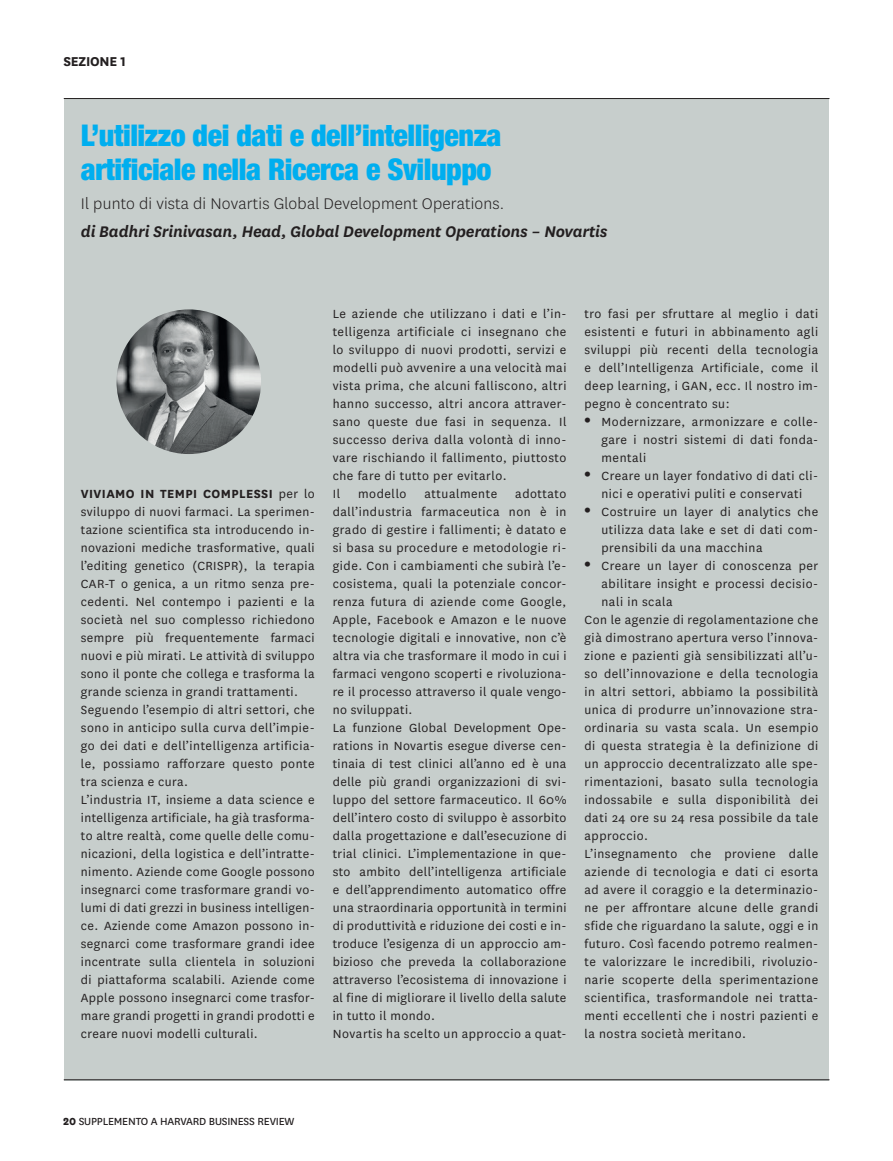
<style>
.page{position:relative;width:893px;height:1161px;background:#fff}
.page>*{position:absolute;margin:0;border:0;box-sizing:border-box;transform-origin:0 0}
.t1{font:900 condensed 30px/34.5px "Helvetica Neue LT Std";letter-spacing:-.015em;color:#00aeef}
.t2{font:italic 600 18px "National";letter-spacing:-.01em;color:#231f20}
.t3{font:300 18px "National";letter-spacing:.01em;color:#231f20}
.t4{font:700 15px "National";letter-spacing:-.015em;color:#231f20}
.t5{font:13.8px/18px "National";letter-spacing:.03em;color:#231f20}
.t6{font:12px "National";letter-spacing:-.015em;color:#231f20}
.s1{font-weight:700}
.s2{font-family:"Times";font-size:18px}
.s3{font-weight:800}
</style>
<div class="page">
<div style="left:64px;top:99px;width:765px;height:981px;background:#c7cecc"></div>
<hr style="left:64px;top:98px;width:765px;height:1px;background:#231f20">
<hr style="left:64px;top:1079px;width:765px;height:1px;background:#231f20">
<img style="left:117px;top:309px;width:144px;height:145px;border-radius:72px">
<p class="t4" style="left:63px;top:51px;width:64px">SEZIONE 1</p>
<h1 class="t1" style="left:81px;top:117px;width:422px">L’utilizzo dei dati e dell’intelligenza artificiale nella Ricerca e Sviluppo</h1>
<h2 class="t3" style="left:81px;top:192px;width:425px">Il punto di vista di Novartis Global Development Operations.</h2>
<h2 class="t2" style="left:81px;top:219px;width:528px">di Badhri Srinivasan, Head, Global Development Operations – Novartis</h2>
<p class="t5" style="left:81px;top:484px;width:235px"><span class="s1">VIVIAMO IN TEMPI COMPLESSI</span> per lo sviluppo di nuovi farmaci. La sperimen&shy;tazione scientifica sta introducendo in&shy;novazioni mediche trasformative, quali l’editing genetico (CRISPR), la terapia CAR-T o genica, a un ritmo senza pre&shy;cedenti. Nel contempo i pazienti e la società nel suo complesso richiedono sempre più frequentemente farmaci nuovi e più mirati. Le attività di sviluppo sono il ponte che collega e trasforma la grande scienza in grandi trattamenti.<br>Seguendo l’esempio di altri settori, che sono in anticipo sulla curva dell’impie&shy;go dei dati e dell’intelligenza artificia&shy;le, possiamo rafforzare questo ponte tra scienza e cura.<br>L’industria IT, insieme a data science e intelligenza artificiale, ha già trasforma&shy;to altre realtà, come quelle delle comu&shy;nicazioni, della logistica e dell’intratte&shy;nimento. Aziende come Google possono insegnarci come trasformare grandi vo&shy;lumi di dati grezzi in business intelligen&shy;ce. Aziende come Amazon possono in&shy;segnarci come trasformare grandi idee incentrate sulla clientela in soluzioni di piattaforma scalabili. Aziende come Apple possono insegnarci come trasfor&shy;mare grandi progetti in grandi prodotti e creare nuovi modelli culturali.</p>
<p class="t5" style="left:333px;top:304px;width:235px">Le aziende che utilizzano i dati e l’in&shy;telligenza artificiale ci insegnano che lo sviluppo di nuovi prodotti, servizi e modelli può avvenire a una velocità mai vista prima, che alcuni falliscono, altri hanno successo, altri ancora attraver&shy;sano queste due fasi in sequenza. Il successo deriva dalla volontà di inno&shy;vare rischiando il fallimento, piuttosto che fare di tutto per evitarlo.<br>Il</p>
<p class="t5" style="left:333px;top:484px;width:235px;text-indent:183px">adottato dall’industria farmaceutica non è in grado di gestire i fallimenti; è datato e si basa su procedure e metodologie ri&shy;gide. Con i cambiamenti che subirà l’e&shy;cosistema, quali la potenziale concor&shy;renza futura di aziende come Google, Apple, Facebook e Amazon e le nuove tecnologie digitali e innovative, non c’è altra via che trasformare il modo in cui i farmaci vengono scoperti e rivoluziona&shy;re il processo attraverso il quale vengo&shy;no sviluppati.<br>La funzione Global Development Ope&shy;rations in Novartis esegue diverse cen&shy;tinaia di test clinici all’anno ed è una delle più grandi organizzazioni di svi&shy;luppo del settore farmaceutico. Il 60% dell’intero costo di sviluppo è assorbito dalla progettazione e dall’esecuzione di trial clinici. L’implementazione in que&shy;sto ambito dell’intelligenza artificiale e dell’apprendimento automatico offre una straordinaria opportunità in termini di produttività e riduzione dei costi e in&shy;troduce l’esigenza di un approccio am&shy;bizioso che preveda la collaborazione attraverso l’ecosistema di innovazione i al fine di migliorare il livello della salute in tutto il mondo.<br>Novartis ha scelto un approccio a quat-</p>
<p class="t5" style="left:358px;top:484px;width:50px">modello</p>
<p class="t5" style="left:424px;top:484px;width:74px">attualmente</p>
<p class="t5" style="left:584px;top:304px;width:235px;text-align:justify">tro fasi per sfruttare al meglio i dati esistenti e futuri in abbinamento agli sviluppi più recenti della tecnologia e dell’Intelligenza Artificiale, come il deep learning, i GAN, ecc. Il nostro im&shy;pegno è concentrato su:</p>
<p class="t5" style="left:601px;top:412px;width:218px;text-align:justify;text-indent:-17px"><span class="s2">•</span> Modernizzare, armonizzare e colle&shy;gare i nostri sistemi di dati fonda&shy;mentali</p>
<p class="t5" style="left:584px;top:466px;width:235px;text-align:center"><span class="s2">•</span> Creare un layer fondativo di dati cli&shy;nici e operativi puliti e conservati</p>
<p class="t5" style="left:601px;top:502px;width:218px;text-align:justify;text-indent:-17px"><span class="s2">•</span> Costruire un layer di analytics che utilizza data lake e set di dati com&shy;prensibili da una macchina</p>
<p class="t5" style="left:584px;top:556px;width:235px"><span class="s2">•</span> Creare un layer di conoscenza per</p>
<p class="t5" style="left:601px;top:574px;width:218px">abilitare insight e processi decisio-</p>
<p class="t5" style="left:601px;top:592px;width:73px">nali in scala</p>
<p class="t5" style="left:584px;top:610px;width:235px">Con le agenzie di regolamentazione che</p>
<p class="t5" style="left:584px;top:628px;width:235px">già dimostrano apertura verso l’innova-</p>
<p class="t5" style="left:584px;top:646px;width:235px">zione e pazienti già sensibilizzati all’u-</p>
<p class="t5" style="left:584px;top:664px;width:235px">so dell’innovazione e della tecnologia</p>
<p class="t5" style="left:584px;top:682px;width:235px">in altri settori, abbiamo la possibilità</p>
<p class="t5" style="left:584px;top:700px;width:235px">unica di produrre un’innovazione stra-</p>
<p class="t5" style="left:584px;top:718px;width:235px">ordinaria su vasta scala. Un esempio</p>
<p class="t5" style="left:584px;top:736px;width:235px">di questa strategia è la definizione di</p>
<p class="t5" style="left:584px;top:754px;width:235px">un approccio decentralizzato alle spe-</p>
<p class="t5" style="left:584px;top:772px;width:235px">rimentazioni, basato sulla tecnologia</p>
<p class="t5" style="left:584px;top:790px;width:235px">indossabile e sulla disponibilità dei</p>
<p class="t5" style="left:584px;top:808px;width:235px">dati 24 ore su 24 resa possibile da tale</p>
<p class="t5" style="left:584px;top:826px;width:65px">approccio.</p>
<p class="t5" style="left:584px;top:844px;width:235px">L’insegnamento che proviene dalle</p>
<p class="t5" style="left:584px;top:862px;width:235px">aziende di tecnologia e dati ci esorta</p>
<p class="t5" style="left:584px;top:880px;width:235px">ad avere il coraggio e la determinazio-</p>
<p class="t5" style="left:584px;top:898px;width:235px">ne per affrontare alcune delle grandi</p>
<p class="t5" style="left:584px;top:916px;width:235px">sfide che riguardano la salute, oggi e in</p>
<p class="t5" style="left:584px;top:934px;width:235px">futuro. Così facendo potremo realmen-</p>
<p class="t5" style="left:584px;top:952px;width:235px">te valorizzare le incredibili, rivoluzio-</p>
<p class="t5" style="left:584px;top:970px;width:235px">narie scoperte della sperimentazione</p>
<p class="t5" style="left:584px;top:988px;width:235px">scientifica, trasformandole nei tratta-</p>
<p class="t5" style="left:584px;top:1006px;width:235px">menti eccellenti che i nostri pazienti e</p>
<p class="t5" style="left:584px;top:1024px;width:163px">la nostra società meritano.</p>
<p class="t6" style="left:63px;top:1113px;width:233px"><span class="s3">20</span> SUPPLEMENTO A HARVARD BUSINESS REVIEW</p>
</div>
